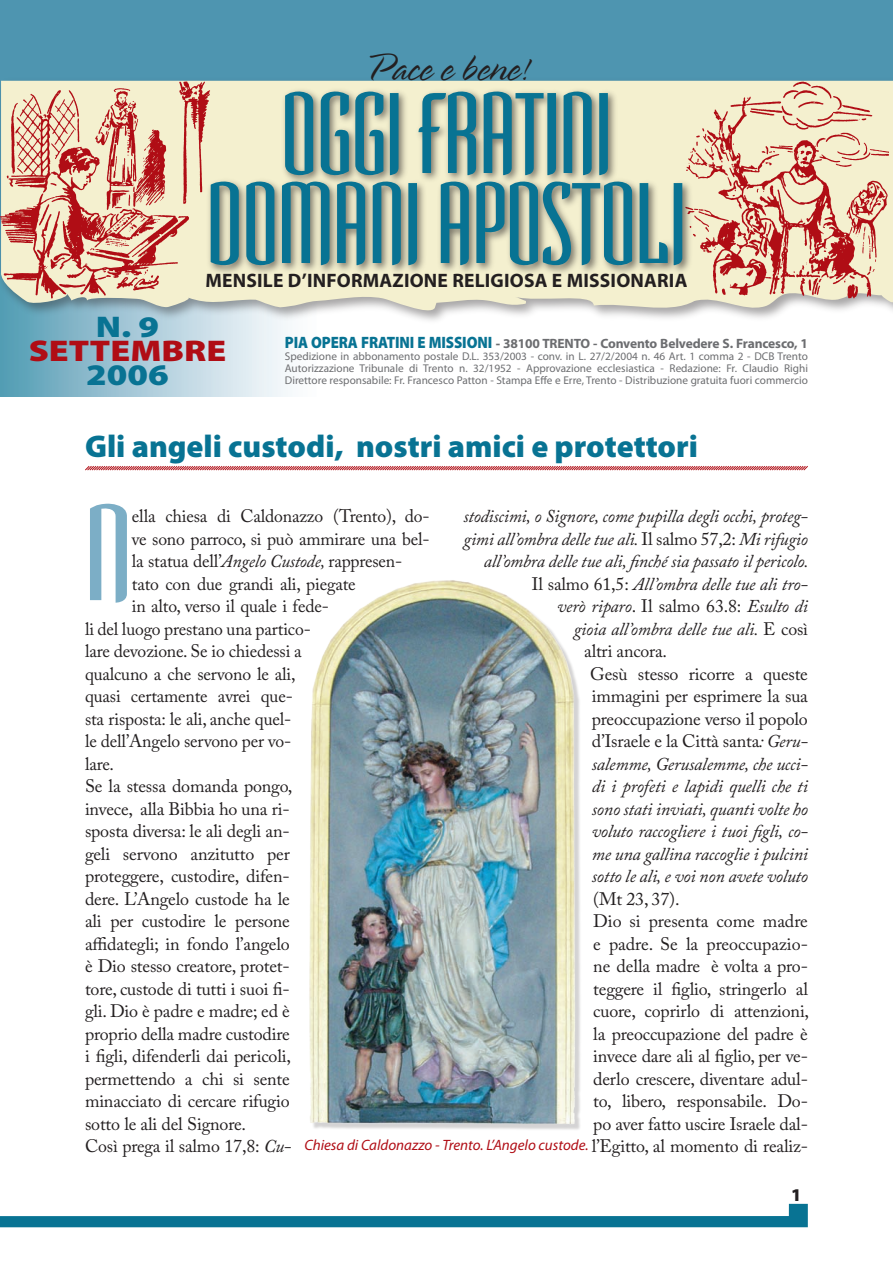
<style>
.page{position:relative;width:893px;height:1263px;background:#fff}
.page>*{position:absolute;margin:0;border:0;box-sizing:border-box;transform-origin:0 0}
.t1{font:127.95px "Verve MM";color:#7caec6;scale:1.11 1}
.t2{font:108px/90px "Verve MM";color:#087393;text-align:center}
.t3{font:300 42px "Spring LP";color:#231f20}
.t4{font:900 31.5px "Myriad Pro";color:#087393}
.t5{font:900 30px "Myriad Pro";color:#b00d15;scale:1.2 1}
.t6{font:900 30px "Myriad Pro";color:#087393;scale:1.2 1}
.t7{font:700 19.5px "Myriad Pro";letter-spacing:.01em;color:#231f20}
.t8{font:18px/22.5px "Adobe Caslon Pro";letter-spacing:-.01em;color:#231f20}
.t9{font:italic 18px "Adobe Caslon Pro";letter-spacing:-.01em;color:#231f20}
.t10{font:italic 15px "Myriad Pro";color:#b00d15}
.t11{font:700 13.5px "Myriad Pro";letter-spacing:-.01em;color:#6c6d70}
.t12{font:11.25px/12px "Myriad Pro";color:#6c6d70;text-align:justify}
.s1{font-weight:900;font-size:16.5px;color:#087393}
.s2{font-weight:900}
.s3{font-style:normal}
.s4{font-style:italic}
.s5{font-family:"Adobe Caslon Pro";font-style:normal;font-size:18px;color:#231f20}
</style>
<div class="page">
<div style="left:0;top:266px;width:319px;height:130px;background:linear-gradient(to right,#589db6,#fff)"></div>
<div style="left:0;top:0;width:893px;height:273px;background:#4e95b0"></div>
<div style="left:0;top:77px;width:893px;height:248px;background:#231f20;opacity:.4"></div>
<svg style="left:1px;top:81px;width:892px;height:239px;fill:#f4f0cf"></svg>
<img style="left:677px;top:77px;width:212px;height:221px">
<img style="left:0;top:81px;width:213px;height:217px">
<div style="left:206px;top:86px;width:487px;height:190px;background:#231f20;opacity:.6"></div>
<svg style="left:85px;top:466px;width:723px;height:5px;background:#d8888c"></svg>
<div style="left:310px;top:581px;width:272px;height:550px;background:#231f20;opacity:.2"></div>
<img style="left:309px;top:580px;width:237px;height:551px">
<svg style="left:0;top:1203px;width:808px;height:24px"></svg>
<h3 class="t3" style="left:364px;top:47px;width:167px">Pace e bene!</h3>
<h2 class="t2" style="left:207px;top:89px;width:481px">OGGI FRATINI<br>DOMANI APOSTOLI</h2>
<p class="t7" style="left:206px;top:267px;width:483px">MENSILE D’INFORMAZIONE RELIGIOSA E MISSIONARIA</p>
<h3 class="t6" style="left:96px;top:307px;width:54px">N. 9</h3>
<h3 class="t5" style="left:29px;top:331px;width:166px">SETTEMBRE</h3>
<h3 class="t6" style="left:86px;top:355px;width:69px">2006</h3>
<p class="t11" style="left:285px;top:335px;width:524px"><span class="s1">PIA OPERA FRATINI E MISSIONI</span> <span class="s2">-</span> 38100 TRENTO - Convento Belvedere S. Francesco, 1</p>
<p class="t12" style="left:285px;top:350px;width:525px">Spedizione in abbonamento postale D.L. 353/2003 - conv. in L. 27/2/2004 n. 46 Art. 1 comma 2 - DCB Trento Autorizzazione Tribunale di Trento n. 32/1952 - Approvazione ecclesiastica - Redazione: Fr. Claudio Righi Direttore responsabile: Fr. Francesco Patton - Stampa Effe e Erre, Trento - Distribuzione gratuita fuori commercio</p>
<h3 class="t4" style="left:85px;top:426px;width:614px">Gli angeli custodi, nostri amici e protettori</h3>
<h1 class="t1" style="left:85px;top:478px;width:44px">N</h1>
<p class="t8" style="left:132px;top:505px;width:299px">ella chiesa di Caldonazzo (Trento), do-</p>
<p class="t9" style="left:463px;top:505px;width:346px">stodiscimi, o Signore, come pupilla degli occhi, proteg-</p>
<p class="t9" style="left:463px;top:528px;width:346px">gimi all’ombra delle tue ali. <span class="s3">Il salmo 57,2:</span> Mi rifugio</p>
<p class="t9" style="left:484px;top:550px;width:326px">all’ombra delle tue ali, finché sia passato il pericolo.</p>
<p class="t9" style="left:532px;top:573px;width:278px"><span class="s3">Il salmo 61,5:</span> All’ombra delle tue ali tro-</p>
<p class="t9" style="left:557px;top:595px;width:252px">verò riparo<span class="s3">. Il salmo 63.8:</span> Esulto di</p>
<p class="t9" style="left:574px;top:618px;width:236px">gioia all’ombra delle tue ali. <span class="s3">E così</span></p>
<p class="t8" style="left:584px;top:640px;width:84px">altri ancora.</p>
<p class="t8" style="left:590px;top:662px;width:219px">Gesù stesso ricorre a queste</p>
<p class="t8" style="left:592px;top:685px;width:218px">immagini per esprimere la sua</p>
<p class="t8" style="left:592px;top:707px;width:218px">preoccupazione verso il popolo</p>
<p class="t8" style="left:592px;top:730px;width:218px">d’Israele e la Città santa<span class="s4">: Geru-</span></p>
<p class="t9" style="left:592px;top:753px;width:218px">salemme, Gerusalemme, che ucci-</p>
<p class="t9" style="left:592px;top:775px;width:218px">di i profeti e lapidi quelli che ti</p>
<p class="t9" style="left:592px;top:798px;width:218px">sono stati inviati, quanti volte ho</p>
<p class="t9" style="left:592px;top:820px;width:218px">voluto raccogliere i tuoi figli, co-</p>
<p class="t9" style="left:592px;top:843px;width:218px">me una gallina raccoglie i pulcini</p>
<p class="t9" style="left:592px;top:865px;width:218px">sotto le ali, e voi non avete voluto</p>
<p class="t8" style="left:593px;top:887px;width:217px">(Mt 23, 37).<br>Dio si presenta come madre e padre. Se la preoccupazio&shy;ne della madre è volta a pro&shy;teggere il figlio, stringerlo al cuore, coprirlo di attenzioni, la preoccupazione del padre è invece dare ali al figlio, per ve&shy;derlo crescere, diventare adul&shy;to, libero, responsabile. Do&shy;po aver fatto uscire Israele dal-</p>
<p class="t10" style="left:304px;top:1136px;width:505px">Chiesa di Caldonazzo - Trento. L’Angelo custode. <span class="s5">l’Egitto, al momento di realiz-</span></p>
<p class="t8" style="left:132px;top:527px;width:299px">ve sono parroco, si può ammirare una bel-</p>
<p class="t8" style="left:132px;top:550px;width:272px">la statua dell’<span class="s4">Angelo Custode,</span> rappresen-</p>
<p class="t8" style="left:132px;top:572px;width:225px">tato con due grandi ali, piegate</p>
<p class="t8" style="left:132px;top:595px;width:198px">in alto, verso il quale i fede-</p>
<p class="t8" style="left:85px;top:617px;width:227px">li del luogo prestano una partico-</p>
<p class="t8" style="left:85px;top:640px;width:218px">lare devozione. Se io chiedessi a</p>
<p class="t8" style="left:85px;top:662px;width:212px">qualcuno a che servono le ali,</p>
<p class="t8" style="left:85px;top:685px;width:209px">quasi certamente avrei que-</p>
<p class="t8" style="left:85px;top:707px;width:208px">sta risposta: le ali, anche quel-</p>
<p class="t8" style="left:85px;top:730px;width:208px">le dell’Angelo servono per vo-</p>
<p class="t8" style="left:85px;top:752px;width:31px">lare.</p>
<p class="t8" style="left:85px;top:775px;width:209px">Se la stessa domanda pongo,</p>
<p class="t8" style="left:85px;top:797px;width:206px">invece, alla Bibbia ho una ri-</p>
<p class="t8" style="left:85px;top:820px;width:206px">sposta diversa: le ali degli an-</p>
<p class="t8" style="left:85px;top:842px;width:206px">geli servono anzitutto per</p>
<p class="t8" style="left:85px;top:865px;width:206px">proteggere, custodire, difen-</p>
<p class="t8" style="left:85px;top:887px;width:206px">dere. L’Angelo custode ha le</p>
<p class="t8" style="left:85px;top:910px;width:206px">ali per custodire le persone</p>
<p class="t8" style="left:85px;top:932px;width:206px">affidategli; in fondo l’angelo</p>
<p class="t8" style="left:85px;top:955px;width:206px">è Dio stesso creatore, protet-</p>
<p class="t8" style="left:85px;top:977px;width:206px">tore, custode di tutti i suoi fi-</p>
<p class="t8" style="left:85px;top:1000px;width:206px">gli. Dio è padre e madre; ed è</p>
<p class="t8" style="left:85px;top:1022px;width:206px">proprio della madre custodire</p>
<p class="t8" style="left:85px;top:1045px;width:208px">i figli, difenderli dai pericoli,</p>
<p class="t8" style="left:85px;top:1067px;width:206px">permettendo a chi si sente</p>
<p class="t8" style="left:85px;top:1090px;width:206px">minacciato di cercare rifugio</p>
<p class="t8" style="left:85px;top:1112px;width:163px">sotto le ali del Signore.</p>
<p class="t8" style="left:85px;top:1135px;width:208px">Così prega il salmo 17,8: <span class="s4">Cu-</span></p>
</div>
